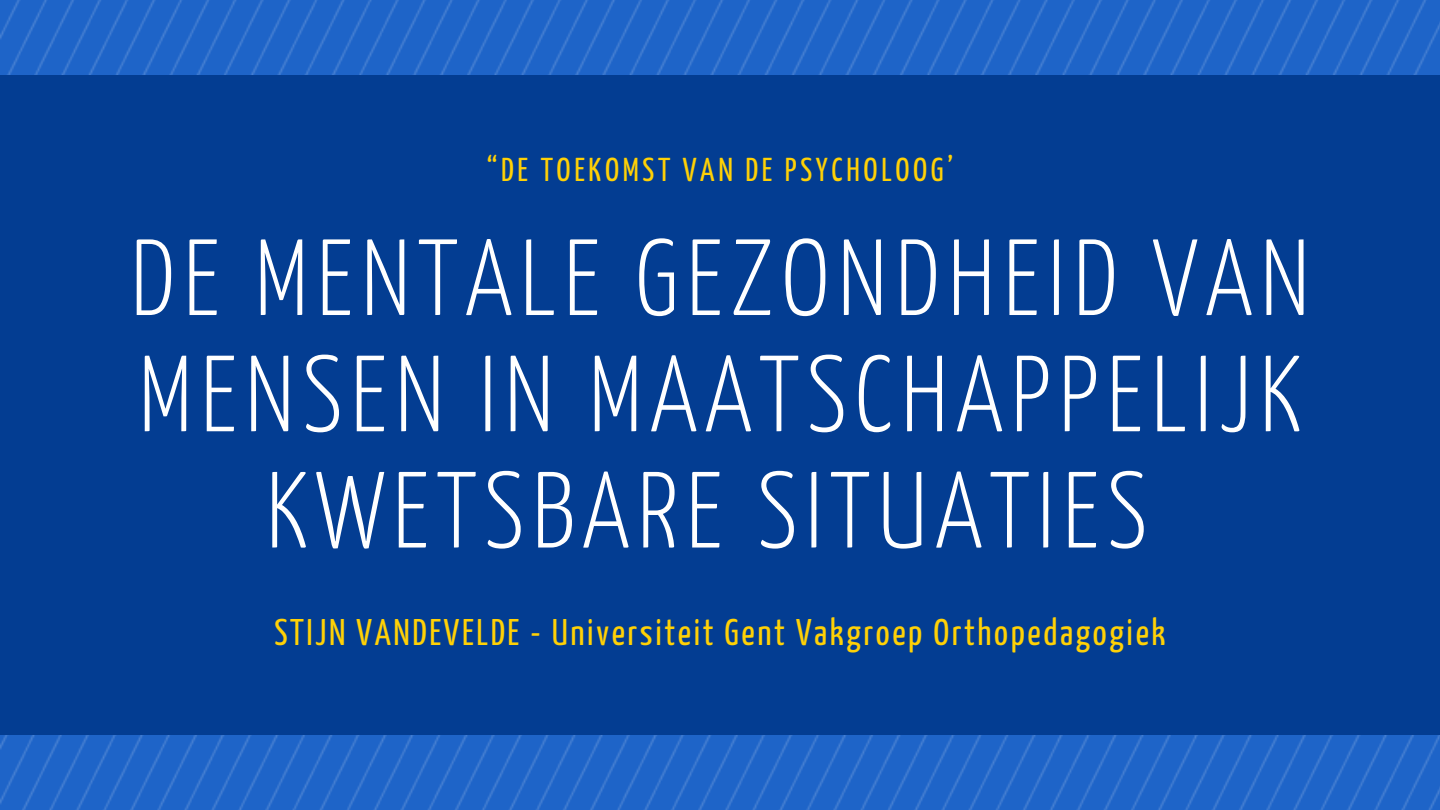
<style>
.page{position:relative;width:1440px;height:810px;background:#fff}
.page>*{position:absolute;margin:0;border:0;box-sizing:border-box;transform-origin:0 0}
.t1{font:300 108px/116.2px "Yanone Kaffeesatz";letter-spacing:.07em;color:#fff;text-align:center}
.t2{font:37px "Yanone Kaffeesatz";letter-spacing:.07em;color:#ffd106}
.t3{font:33px "Yanone Kaffeesatz";letter-spacing:.11em;color:#ffd106}
</style>
<div class="page">
<img style="left:0;top:0;width:1440px;height:810px">
<div style="left:0;top:75px;width:1440px;height:660px;background:#033d92"></div>
<p class="t3" style="left:487px;top:156px;width:468px">“DE TOEKOMST VAN DE PSYCHOLOOG’</p>
<p class="t1" style="left:130px;top:228px;width:1181px">DE MENTALE GEZONDHEID VAN<br>MENSEN IN MAATSCHAPPELIJK<br>KWETSBARE SITUATIES</p>
<p class="t2" style="left:274px;top:618px;width:893px">STIJN VANDEVELDE - Universiteit Gent Vakgroep Orthopedagogiek</p>
</div>
